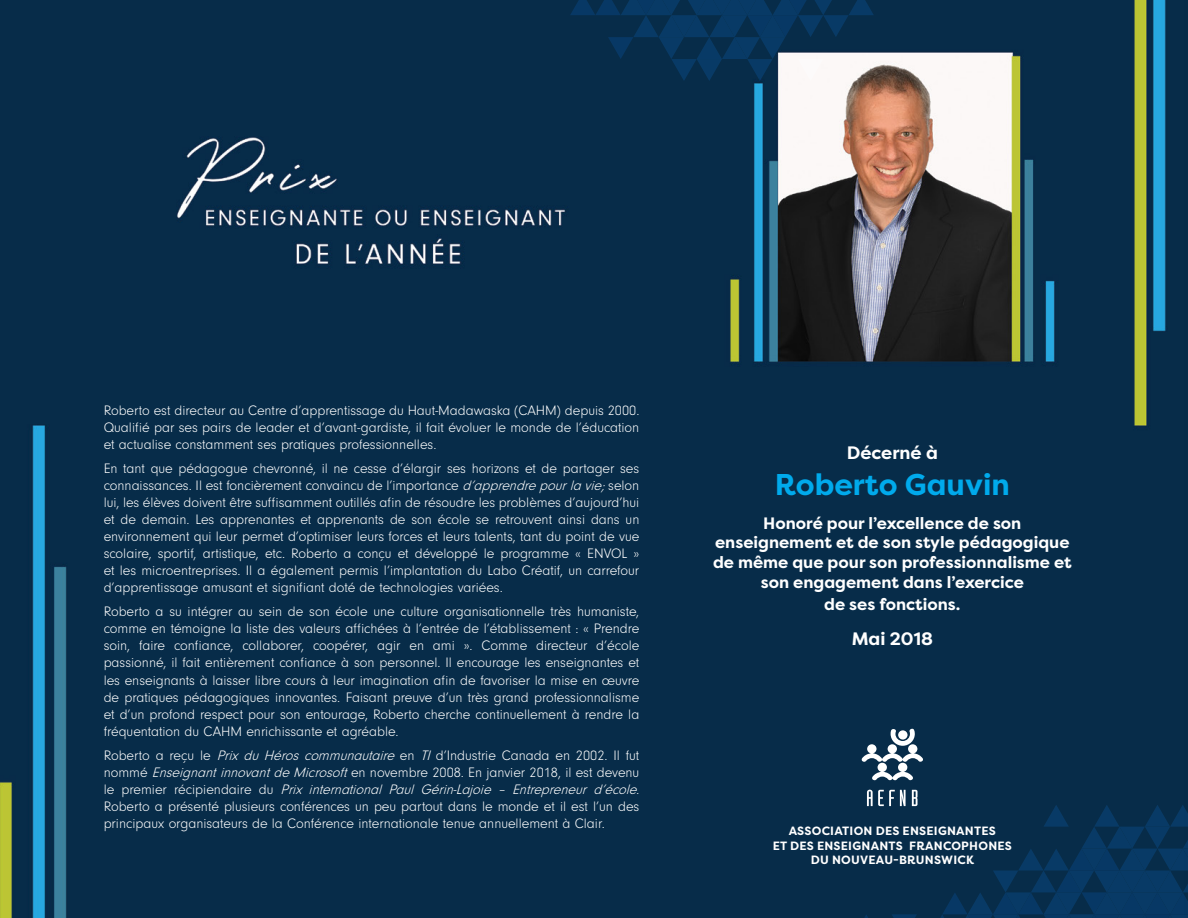
<style>
.page{position:relative;width:1188px;height:918px;background:#fff}
.page>*{position:absolute;margin:0;border:0;box-sizing:border-box;transform-origin:0 0}
.t1{font:700 30px "Filson Pro";color:#00aaec}
.t2{font:700 18px "Filson Pro";color:#fff}
.t3{font:700 16.5px/19.8px "Filson Pro";color:#fff;text-align:center}
.t4{font:300 14.25px/17.1px "Neuzeit Gro";color:#fff;text-align:justify}
.t5{font:700 12px/14.4px "Filson Pro";letter-spacing:.02em;color:#fff;text-align:center}
.s1{font-style:italic}
</style>
<div class="page">
<img style="left:0;top:0;width:1188px;height:918px">
<svg style="left:570px;top:0;width:304px;height:81px;background:#214665"></svg>
<svg style="left:854px;top:914px;width:25px;height:4px"></svg>
<svg style="left:892px;top:914px;width:25px;height:4px"></svg>
<svg style="left:930px;top:805px;width:258px;height:113px;background:#073154"></svg>
<svg style="left:861px;top:728px;width:63px;height:78px"></svg>
<p class="t4" style="left:104px;top:402px;width:537px">Roberto est directeur au Centre d’apprentissage du Haut-Madawaska (CAHM) depuis 2000.<br>Qualifié par ses pairs de leader et d’avant-gardiste, il fait évoluer le monde de l’éducation et actualise constamment ses pratiques professionnelles.</p>
<p class="t4" style="left:104px;top:460px;width:537px">En tant que pédagogue chevronné, il ne cesse d’élargir ses horizons et de partager ses connaissances. Il est foncièrement convaincu de l’importance <span class="s1">d’apprendrepourla vie;</span>selon lui, les élèves doivent être suffisamment outillés afin de résoudre les problèmes d’aujourd’hui et de demain. Les apprenantes et apprenants de son école se retrouvent ainsi dans un environnement qui leur permet d’optimiser leurs forces et leurs talents, tant du point de vue scolaire, sportif, artistique, etc. Roberto a conçu et développé le programme « ENVOL » et les microentreprises. Il a également permis l’implantation du Labo Créatif, un carrefour d’apprentissage amusant et signifiant doté de technologies variées.</p>
<p class="t4" style="left:104px;top:603px;width:537px">Roberto a su intégrer au sein de son école une culture organisationnelle très humaniste, comme en témoigne la liste des valeurs affichées à l’entrée de l’établissement : « Prendre soin, faire confiance, collaborer, coopérer, agir en ami ». Comme directeur d’école passionné, il fait entièrement confiance à son personnel. Il encourage les enseignantes et les enseignants à laisser libre cours à leur imagination afin de favoriser la mise en œuvre de pratiques pédagogiques innovantes. Faisant preuve d’un très grand professionnalisme et d’un profond respect pour son entourage, Roberto cherche continuellement à rendre la fréquentation du CAHM enrichissante et agréable.</p>
<p class="t4" style="left:104px;top:747px;width:541px;text-align:left">Roberto a reçu le <span class="s1">Prix du Héros communautaire</span> en <span class="s1">TI</span> d’Industrie Canada en 2002. Il fut nommé <span class="s1">EnseignantinnovantdeMicrosoft</span>en novembre 2008. En janvier 2018, il est devenu l e p r e m i e r r é c i p i e n d a i r e d u <span class="s1">Prix international Paul Gérin-Lajoie – Entrepreneur d’école.<br></span>Roberto a présenté plusieurs conférences un peu partout dans le monde et il est l’un des principaux organisateurs de la Conférence internationale tenue annuellement à Clair.</p>
<p class="t2" style="left:847px;top:442px;width:93px">Décerné à</p>
<h1 class="t1" style="left:775px;top:466px;width:236px">Roberto Gauvin</h1>
<p class="t3" style="left:713px;top:513px;width:360px">Honoré pour l’excellence de son enseignement et de son style pédagogique de même que pour son professionnalisme et son engagement dans l’exercice</p>
<p class="t3" style="left:824px;top:594px;width:138px">de ses fonctions.</p>
<p class="t2" style="left:852px;top:627px;width:83px">Mai 2018</p>
<p class="t5" style="left:773px;top:824px;width:241px">ASSOCIATION DES ENSEIGNANTES<br>ET DES ENSEIGNANTS FRANCOPHONES<br>DU NOUVEAU-BRUNSWICK</p>
</div>
